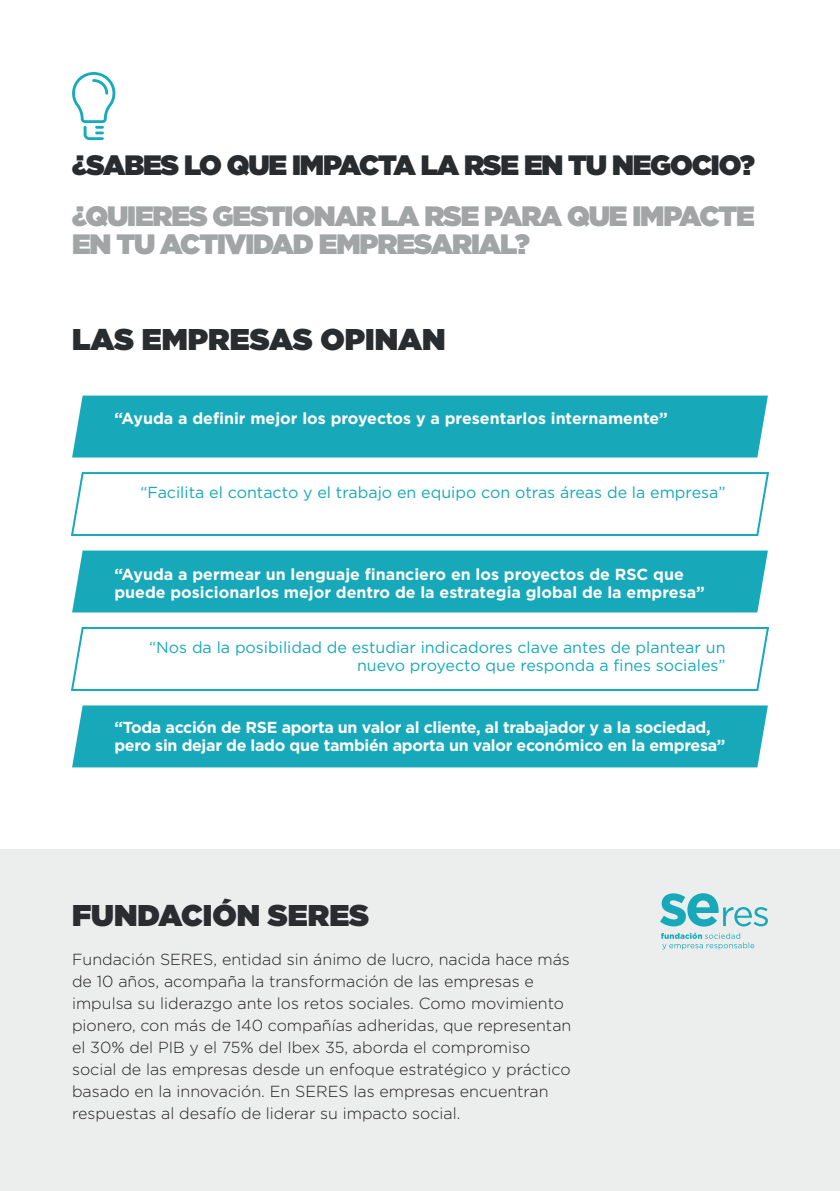
<style>
.page{position:relative;width:840px;height:1191px;background:#fff}
.page>*{position:absolute;margin:0;border:0;box-sizing:border-box;transform-origin:0 0}
.t1{font:900 30px "Gotham";color:#292d2f}
.t2{font:900 28px/28px "Gotham";letter-spacing:-.04em;color:#a1a5a6}
.t3{font:900 28px "Gotham";letter-spacing:-.04em;color:#292c2f}
.t4{font:300 16px/22px "Gotham";color:#231f20}
.t5{font:700 16px/18px "Gotham";color:#fff}
.t6{font:16px/18px "Gotham";color:#17a9ba;text-align:right}
.t7{font:700 16px/18px "Gotham";letter-spacing:-.02em;color:#fff}
</style>
<div class="page">
<div style="left:0;top:850px;width:839px;height:341px;background:#eceded"></div>
<div style="left:72px;top:395px;width:695px;height:62px;background:#17a9ba"></div>
<div style="left:72px;top:550px;width:695px;height:62px;background:#17a9ba"></div>
<div style="left:72px;top:705px;width:695px;height:62px;background:#17a9ba"></div>
<svg style="left:71px;top:472px;width:698px;height:64px"></svg>
<svg style="left:71px;top:627px;width:698px;height:64px"></svg>
<svg style="left:661px;top:932px;width:92px;height:17px"></svg>
<svg style="left:660px;top:893px;width:107px;height:33px"></svg>
<svg style="left:72px;top:72px;width:44px;height:68px"></svg>
<h2 class="t3" style="left:72px;top:145px;width:684px">¿SABES LO QUE IMPACTA LA RSE EN TU NEGOCIO?</h2>
<h2 class="t2" style="left:72px;top:202px;width:683px">¿QUIERES GESTIONAR LA RSE PARA QUE IMPACTE<br>EN TU ACTIVIDAD EMPRESARIAL?</h2>
<h1 class="t1" style="left:72px;top:318px;width:375px">LAS EMPRESAS OPINAN</h1>
<p class="t5" style="left:114px;top:409px;width:554px">“Ayuda a definir mejor los proyectos y a presentarlos internamente”</p>
<p class="t6" style="left:140px;top:483px;width:586px">“Facilita el contacto y el trabajo en equipo con otras áreas de la empresa”</p>
<p class="t5" style="left:114px;top:565px;width:591px">“Ayuda a permear un lenguaje financiero en los proyectos de RSC que puede posicionarlos mejor dentro de la estrategia global de la empresa”</p>
<p class="t6" style="left:149px;top:638px;width:577px">“Nos da la posibilidad de estudiar indicadores clave antes de plantear un nuevo proyecto que responda a fines sociales”</p>
<p class="t7" style="left:114px;top:718px;width:612px">“Toda acción de RSE aporta un valor al cliente, al trabajador y a la sociedad, pero sin dejar de lado que también aporta un valor económico en la empresa”</p>
<h1 class="t1" style="left:72px;top:893px;width:298px">FUNDACIÓN SERES</h1>
<p class="t4" style="left:72px;top:947px;width:500px">Fundación SERES, entidad sin ánimo de lucro, nacida hace más de 10 años, acompaña la transformación de las empresas e impulsa su liderazgo ante los retos sociales. Como movimiento pionero, con más de 140 compañías adheridas, que representan el 30% del PIB y el 75% del Ibex 35, aborda el compromiso social de las empresas desde un enfoque estratégico y práctico basado en la innovación. En SERES las empresas encuentran respuestas al desafío de liderar su impacto social.</p>
</div>
